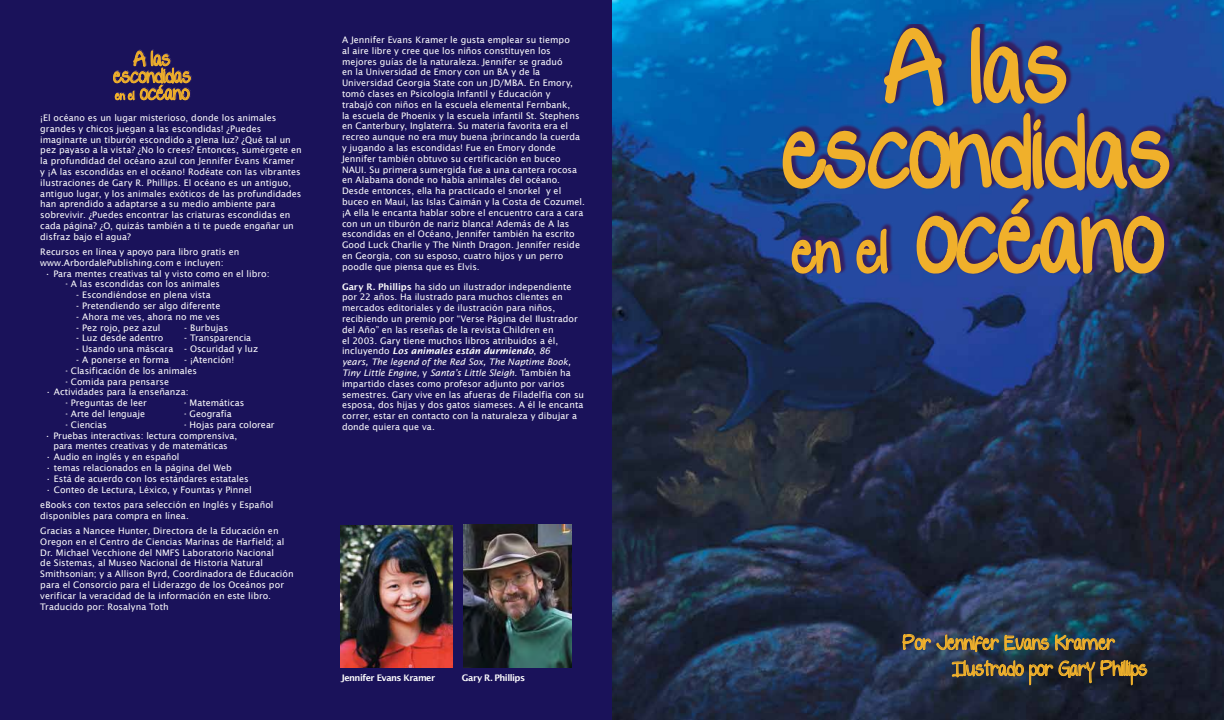
<style>
.page{position:relative;width:1224px;height:720px;background:#fff}
.page>*{position:absolute;margin:0;border:0;box-sizing:border-box;transform-origin:0 0}
.t1{font:59.5px/85px "yelly";color:#f0b02b;text-align:center}
.t2{font:12px/26px "yelly";color:#f2b22c}
.t3{font:11.9px/17px "yelly";color:#f0b02b;text-align:center}
.t4{font:9px/10.8px "Lucida Sans";letter-spacing:.005em;color:#fff}
.t5{font:600 9px "Lucida Sans";letter-spacing:-.055em;color:#fff}
.s1{font-size:6.9px}
.s2{font-weight:600}
.s3{font-weight:600;font-style:italic}
.s4{font-style:italic}
.s5{font-size:34.3px}
</style>
<div class="page">
<img style="left:612px;top:0;width:612px;height:720px">
<div style="left:0;top:0;width:612px;height:720px;background:#1a125a"></div>
<img style="left:340px;top:526px;width:112px;height:141px">
<img style="left:464px;top:524px;width:108px;height:144px">
<svg style="left:903px;top:628px;width:244px;height:72px"></svg>
<img style="left:1208px;top:25px;width:16px;height:328px">
<svg style="left:702px;top:25px;width:506px;height:328px"></svg>
<svg style="left:113px;top:49px;width:78px;height:52px"></svg>
<h3 class="t3" style="left:114px;top:53px;width:79px">A las escondidas <span class="s1">en el</span> océano</h3>
<p class="t4" style="left:40px;top:112px;width:263px">¡El océano es un lugar misterioso, donde los animales grandes y chicos juegan a las escondidas! ¿Puedes imaginarte un tiburón escondido a plena luz? ¿Qué tal un pez payaso a la vista? ¿No lo crees? Entonces, sumérgete en la profundidad del océano azul con Jennifer Evans Kramer<br>y ¡A las escondidas en el océano! Rodéate con las vibrantes ilustraciones de Gary R. Phillips. El océano es un antiguo, antiguo lugar, y los animales exóticos de las profundidades han aprendido a adaptarse a su medio ambiente para sobrevivir. ¿Puedes encontrar las criaturas escondidas en cada página? ¿O, quizás también a ti te puede engañar un disfraz bajo el agua?</p>
<p class="t4" style="left:40px;top:246px;width:201px">Recursos en línea y apoyo para libro gratis en www.ArbordalePublishing.com e incluyen:</p>
<p class="t4" style="left:66px;top:268px;width:206px;text-indent:-21px">• Para mentes creativas tal y visto como en el libro: ° A las escondidas con los animales</p>
<p class="t4" style="left:76px;top:290px;width:136px">- Escondiéndose en plena vista</p>
<p class="t4" style="left:76px;top:300px;width:146px">- Pretendiendo ser algo diferente</p>
<p class="t4" style="left:76px;top:311px;width:145px">- Ahora me ves, ahora no me ves</p>
<p class="t4" style="left:76px;top:322px;width:86px">- Pez rojo, pez azul</p>
<p class="t4" style="left:184px;top:322px;width:46px">- Burbujas</p>
<p class="t4" style="left:76px;top:333px;width:89px">- Luz desde adentro</p>
<p class="t4" style="left:184px;top:333px;width:68px">- Transparencia</p>
<p class="t4" style="left:76px;top:344px;width:183px">- Usando una máscara - Oscuridad y luz</p>
<p class="t4" style="left:76px;top:354px;width:94px">- A ponerse en forma</p>
<p class="t4" style="left:66px;top:354px;width:170px;text-indent:119px">- ¡Atención! ° Clasificación de los animales<br>° Comida para pensarse</p>
<p class="t4" style="left:66px;top:387px;width:125px;text-indent:-20px">• Actividades para la enseñanza: ° Preguntas de leer</p>
<p class="t4" style="left:184px;top:398px;width:61px">° Matemáticas</p>
<p class="t4" style="left:66px;top:408px;width:81px">° Arte del lenguaje</p>
<p class="t4" style="left:184px;top:408px;width:49px">° Geografía</p>
<p class="t4" style="left:66px;top:419px;width:43px">° Ciencias</p>
<p class="t4" style="left:184px;top:419px;width:92px">° Hojas para colorear</p>
<p class="t4" style="left:45px;top:430px;width:194px;text-align:center">• Pruebas interactivas: lectura comprensiva, para mentes creativas y de matemáticas</p>
<p class="t4" style="left:45px;top:452px;width:136px">• Audio en inglés y en español</p>
<p class="t4" style="left:45px;top:462px;width:188px">• temas relacionados en la página del Web</p>
<p class="t4" style="left:45px;top:473px;width:205px">• Está de acuerdo con los estándares estatales</p>
<p class="t4" style="left:40px;top:482px;width:235px;line-height:15.3px;text-indent:5px">• Conteo de Lectura, Léxico, y Fountas y Pinnel eBooks con textos para selección en Inglés y Español</p>
<p class="t4" style="left:40px;top:508px;width:240px;line-height:15.3px">disponibles para compra en línea.<br>Gracias a Nancee Hunter, Directora de la Educación en</p>
<p class="t4" style="left:40px;top:536px;width:255px">Oregon en el Centro de Ciencias Marinas de Harfield; al Dr. Michael Vecchione del NMFS Laboratorio Nacional<br>de Sistemas, al Museo Nacional de Historia Natural Smithsonian; y a Allison Byrd, Coordinadora de Educación para el Consorcio para el Liderazgo de los Oceános por verificar la veracidad de la información en este libro.<br>Traducido por: Rosalyna Toth</p>
<p class="t4" style="left:342px;top:34px;width:244px">A Jennifer Evans Kramer le gusta emplear su tiempo<br>al aire libre y cree que los niños constituyen los mejores guías de la naturaleza. Jennifer se graduó<br>en la Universidad de Emory con un BA y de la Universidad Georgia State con un JD/MBA. En Emory, tomó clases en Psicología Infantil y Educación y<br>trabajó con niños en la escuela elemental Fernbank,<br>la escuela de Phoenix y la escuela infantil St. Stephens en Canterbury, Inglaterra. Su materia favorita era el recreo aunque no era muy buena ¡brincando la cuerda y jugando a las escondidas! Fue en Emory donde Jennifer también obtuvo su certificación en buceo NAUI. Su primera sumergida fue a una cantera rocosa en Alabama donde no había animales del océano.<br>Desde entonces, ella ha practicado el snorkel y el buceo en Maui, las Islas Caimán y la Costa de Cozumel. ¡A ella le encanta hablar sobre el encuentro cara a cara con un un tiburón de nariz blanca! Además de A las escondidas en el Océano, Jennifer también ha escrito Good Luck Charlie y The Ninth Dragon. Jennifer reside en Georgia, con su esposo, cuatro hijos y un perro poodle que piensa que es Elvis.</p>
<p class="t4" style="left:342px;top:281px;width:244px"><span class="s2">Gary R. Phillips</span> ha sido un ilustrador independiente por 22 años. Ha ilustrado para muchos clientes en mercados editoriales y de ilustración para niños, recibiendo un premio por “Verse Página del Ilustrador del Año” en las reseñas de la revista Children en<br>el 2003. Gary tiene muchos libros atribuidos a él, incluyendo <span class="s3">Los animales están durmiendo</span>, <span class="s4">86<br>years, The legend of the Red Sox, The Naptime Book, Tiny Little Engine,</span> y <span class="s4">Santa’s Little Sleigh</span>. También ha impartido clases como profesor adjunto por varios semestres. Gary vive en las afueras de Filadelfia con su esposa, dos hijas y dos gatos siameses. A él le encanta correr, estar en contacto con la naturaleza y dibujar a donde quiera que va.</p>
<p class="t5" style="left:341px;top:673px;width:96px">Jennifer Evans Kramer</p>
<p class="t5" style="left:462px;top:673px;width:65px">Gary R. Phillips</p>
<h1 class="t1" style="left:784px;top:40px;width:391px">A las escondidas <span class="s5">en el</span> océano</h1>
<h2 class="t2" style="left:952px;top:632px;width:197px;text-indent:-49px">Por Jennifer Evans Kramer<br>Ilustrado por Gary Phillips</h2>
</div>
